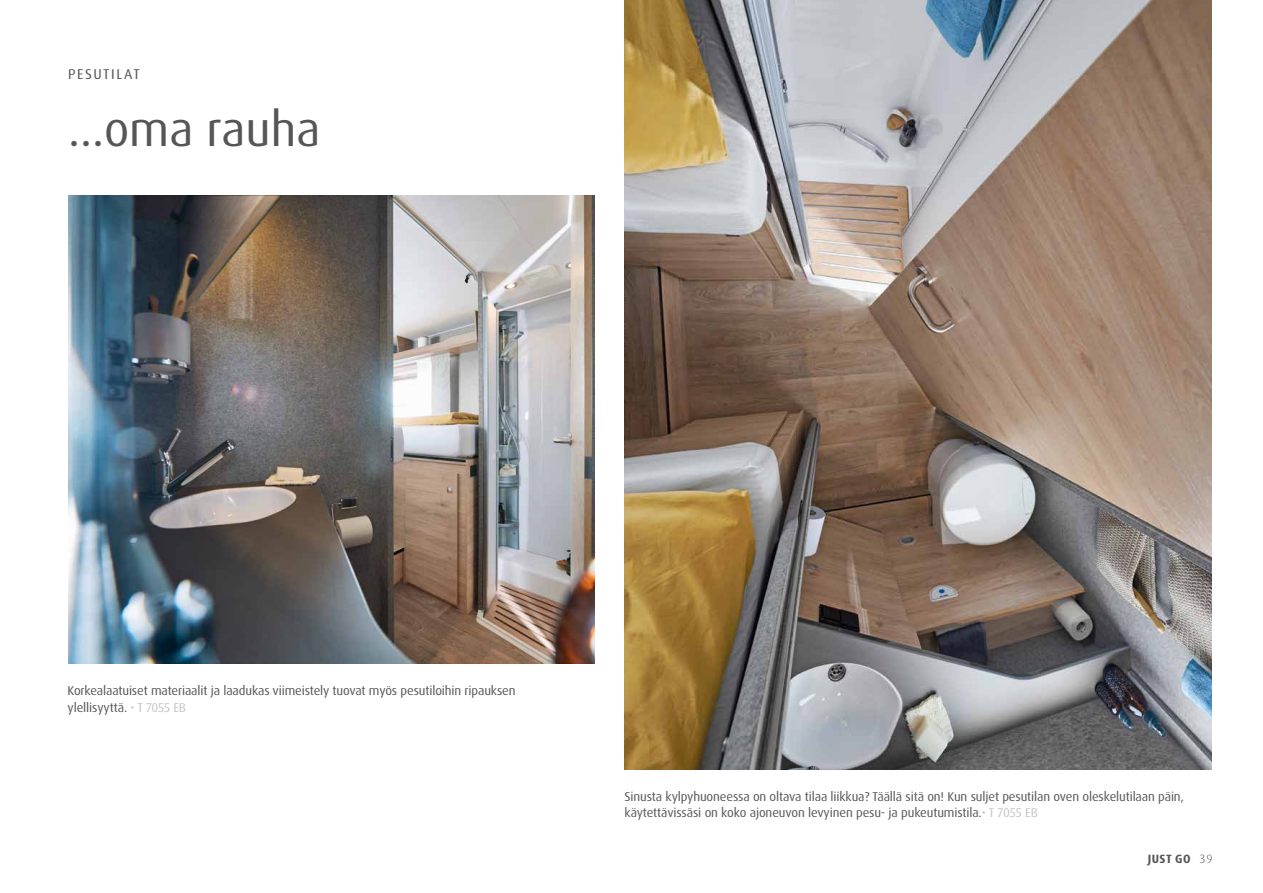
<style>
.page{position:relative;width:1263px;height:893px;background:#fff}
.page>*{position:absolute;margin:0;border:0;box-sizing:border-box;transform-origin:0 0}
.t1{font:48px "Dax Pro";color:#565656}
.t2{font:14.25px "Dax Pro";letter-spacing:.11em;color:#565656}
.t3{font:12.75px/16.5px "Dax OT";letter-spacing:-.01em;color:#565656}
.t4{font:700 12px "Dax Pro";letter-spacing:.035em;color:#565656}
.t5{font:300 12px "Dax OT";color:#565656}
.s1{font-family:"Dax Pro";color:#c5c6c6}
</style>
<div class="page">
<img style="left:68px;top:196px;width:527px;height:468px">
<img style="left:624px;top:0;width:588px;height:770px">
<p class="t2" style="left:68px;top:65px;width:73px">PESUTILAT</p>
<h1 class="t1" style="left:68px;top:99px;width:254px">…oma rauha</h1>
<p class="t3" style="left:68px;top:683px;width:449px">Korkealaatuiset materiaalit ja laadukas viimeistely tuovat myös pesutiloihin ripauksen ylellisyyttä. <span class="s1">• T 7055 EB</span></p>
<p class="t3" style="left:624px;top:788px;width:561px">Sinusta kylpyhuoneessa on oltava tilaa liikkua? Täällä sitä on! Kun suljet pesutilan oven oleskelutilaan päin, käytettävissäsi on koko ajoneuvon levyinen pesu- ja pukeutumistila.<span class="s1">• T 7055 EB</span></p>
<p class="t4" style="left:1148px;top:851px;width:44px">JUST GO</p>
<p class="t5" style="left:1200px;top:851px;width:14px">39</p>
</div>
